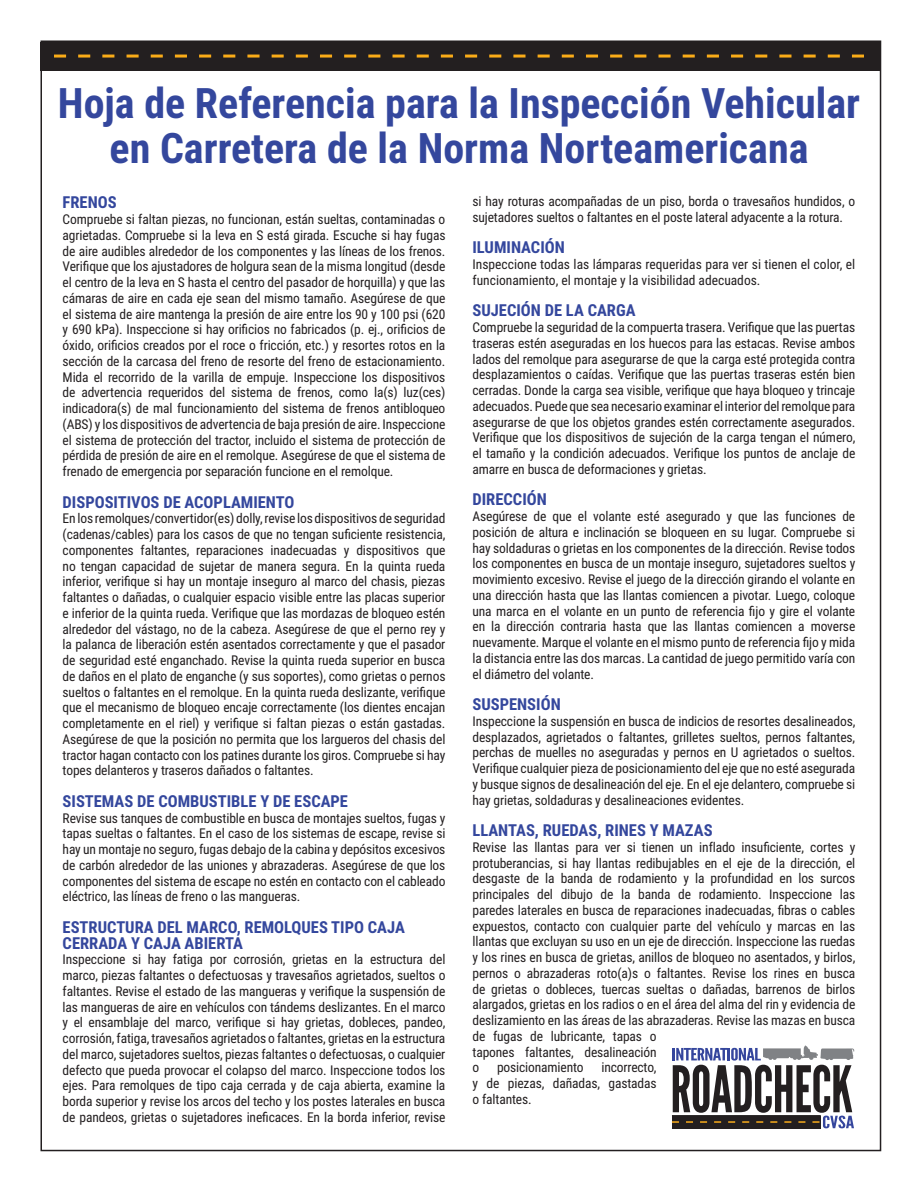
<style>
.page{position:relative;width:918px;height:1188px;background:#fff}
.page>*{position:absolute;margin:0;border:0;box-sizing:border-box;transform-origin:0 0}
.t1{font:700 42px/45px "Roboto Condensed";color:#34479d;text-align:center}
.Subheads{font:700 16.5px/15.8px "Roboto Condensed";color:#34479d}
.t2{font:13.5px/15.8px "Roboto Condensed";letter-spacing:-.01em;color:#231f20;text-align:justify}
</style>
<div class="page">
<hr style="left:672px;top:1128px;width:149px;height:1px;background:#231f20">
<svg style="left:672px;top:1045px;width:182px;height:83px"></svg>
<div style="left:40px;top:42px;width:841px;height:28px;background:#231f20"></div>
<svg style="left:54px;top:55px;width:810px;height:3px"></svg>
<p class="t1" style="left:58px;top:79px;width:804px">Hoja de Referencia para la Inspección Vehicular en Carretera de la Norma Norteamericana</p>
<p class="Subheads" style="left:63px;top:194px;width:56px">FRENOS</p>
<p class="t2" style="left:63px;top:211px;width:384px">Compruebe si faltan piezas, no funcionan, están sueltas, contaminadas o agrietadas. Compruebe si la leva en S está girada. Escuche si hay fugas de aire audibles alrededor de los componentes y las líneas de los frenos.<br>Verifique que los ajustadores de holgura sean de la misma longitud (desde el centro de la leva en S hasta el centro del pasador de horquilla) y que las cámaras de aire en cada eje sean del mismo tamaño. Asegúrese de que el sistema de aire mantenga la presión de aire entre los 90 y 100 psi (620 y 690 kPa). Inspeccione si hay orificios no fabricados (p. ej., orificios de óxido, orificios creados por el roce o fricción, etc.) y resortes rotos en la sección de la carcasa del freno de resorte del freno de estacionamiento.<br>Mida el recorrido de la varilla de empuje. Inspeccione los dispositivos de advertencia requeridos del sistema de frenos, como la(s) luz(ces) indicadora(s) de mal funcionamiento del sistema de frenos antibloqueo (ABS) y los dispositivos de advertencia de baja presión de aire. Inspeccione el sistema de protección del tractor, incluido el sistema de protección de pérdida de presión de aire en el remolque. Asegúrese de que el sistema de frenado de emergencia por separación funcione en el remolque.</p>
<p class="Subheads" style="left:63px;top:493px;width:233px">DISPOSITIVOS DE ACOPLAMIENTO</p>
<p class="t2" style="left:63px;top:510px;width:384px">En los remolques/convertidor(es) dolly, revise los dispositivos de seguridad (cadenas/cables) para los casos de que no tengan suficiente resistencia, componentes faltantes, reparaciones inadecuadas y dispositivos que no tengan capacidad de sujetar de manera segura. En la quinta rueda inferior, verifique si hay un montaje inseguro al marco del chasis, piezas faltantes o dañadas, o cualquier espacio visible entre las placas superior e inferior de la quinta rueda. Verifique que las mordazas de bloqueo estén alrededor del vástago, no de la cabeza. Asegúrese de que el perno rey y la palanca de liberación estén asentados correctamente y que el pasador de seguridad esté enganchado. Revise la quinta rueda superior en busca de daños en el plato de enganche (y sus soportes), como grietas o pernos sueltos o faltantes en el remolque. En la quinta rueda deslizante, verifique que el mecanismo de bloqueo encaje correctamente (los dientes encajan completamente en el riel) y verifique si faltan piezas o están gastadas.<br>Asegúrese de que la posición no permita que los largueros del chasis del tractor hagan contacto con los patines durante los giros. Compruebe si hay topes delanteros y traseros dañados o faltantes.</p>
<p class="Subheads" style="left:63px;top:792px;width:287px">SISTEMAS DE COMBUSTIBLE Y DE ESCAPE</p>
<p class="t2" style="left:63px;top:809px;width:384px">Revise sus tanques de combustible en busca de montajes sueltos, fugas y tapas sueltas o faltantes. En el caso de los sistemas de escape, revise si hay un montaje no seguro, fugas debajo de la cabina y depósitos excesivos de carbón alrededor de las uniones y abrazaderas. Asegúrese de que los componentes del sistema de escape no estén en contacto con el cableado eléctrico, las líneas de freno o las mangueras.</p>
<p class="Subheads" style="left:63px;top:918px;width:344px">ESTRUCTURA DEL MARCO, REMOLQUES TIPO CAJA<br>CERRADA Y CAJA ABIERTA</p>
<p class="t2" style="left:63px;top:951px;width:384px">Inspeccione si hay fatiga por corrosión, grietas en la estructura del marco, piezas faltantes o defectuosas y travesaños agrietados, sueltos o faltantes. Revise el estado de las mangueras y verifique la suspensión de las mangueras de aire en vehículos con tándems deslizantes. En el marco y el ensamblaje del marco, verifique si hay grietas, dobleces, pandeo, corrosión, fatiga, travesaños agrietados o faltantes, grietas en la estructura del marco, sujetadores sueltos, piezas faltantes o defectuosas, o cualquier defecto que pueda provocar el colapso del marco. Inspeccione todos los ejes. Para remolques de tipo caja cerrada y de caja abierta, examine la borda superior y revise los arcos del techo y los postes laterales en busca de pandeos, grietas o sujetadores ineficaces. En la borda inferior, revise</p>
<p class="t2" style="left:472px;top:193px;width:384px">si hay roturas acompañadas de un piso, borda o travesaños hundidos, o sujetadores sueltos o faltantes en el poste lateral adyacente a la rotura.</p>
<p class="Subheads" style="left:472px;top:239px;width:94px">ILUMINACIÓN</p>
<p class="t2" style="left:472px;top:256px;width:384px">Inspeccione todas las lámparas requeridas para ver si tienen el color, el funcionamiento, el montaje y la visibilidad adecuados.</p>
<p class="Subheads" style="left:472px;top:302px;width:165px">SUJECIÓN DE LA CARGA</p>
<p class="t2" style="left:472px;top:319px;width:384px">Compruebe la seguridad de la compuerta trasera. Verifique que las puertas traseras estén aseguradas en los huecos para las estacas. Revise ambos lados del remolque para asegurarse de que la carga esté protegida contra desplazamientos o caídas. Verifique que las puertas traseras estén bien cerradas. Donde la carga sea visible, verifique que haya bloqueo y trincaje adecuados. Puede que sea necesario examinar el interior del remolque para asegurarse de que los objetos grandes estén correctamente asegurados.<br>Verifique que los dispositivos de sujeción de la carga tengan el número, el tamaño y la condición adecuados. Verifique los puntos de anclaje de amarre en busca de deformaciones y grietas.</p>
<p class="Subheads" style="left:472px;top:491px;width:76px">DIRECCIÓN</p>
<p class="t2" style="left:472px;top:508px;width:384px">Asegúrese de que el volante esté asegurado y que las funciones de posición de altura e inclinación se bloqueen en su lugar. Compruebe si hay soldaduras o grietas en los componentes de la dirección. Revise todos los componentes en busca de un montaje inseguro, sujetadores sueltos y movimiento excesivo. Revise el juego de la dirección girando el volante en una dirección hasta que las llantas comiencen a pivotar. Luego, coloque una marca en el volante en un punto de referencia fijo y gire el volante en la dirección contraria hasta que las llantas comiencen a moverse nuevamente. Marque el volante en el mismo punto de referencia fijo y mida la distancia entre las dos marcas. La cantidad de juego permitido varía con el diámetro del volante.</p>
<p class="Subheads" style="left:472px;top:696px;width:90px">SUSPENSIÓN</p>
<p class="t2" style="left:472px;top:713px;width:384px">Inspeccione la suspensión en busca de indicios de resortes desalineados, desplazados, agrietados o faltantes, grilletes sueltos, pernos faltantes, perchas de muelles no aseguradas y pernos en U agrietados o sueltos.<br>Verifique cualquier pieza de posicionamiento del eje que no esté asegurada y busque signos de desalineación del eje. En el eje delantero, compruebe si hay grietas, soldaduras y desalineaciones evidentes.</p>
<p class="Subheads" style="left:472px;top:822px;width:242px">LLANTAS, RUEDAS, RINES Y MAZAS</p>
<p class="t2" style="left:472px;top:839px;width:384px;text-align:left">Revise las llantas para ver si tienen un inflado insuficiente, cortes y protuberancias, si hay llantas redibujables en el eje de la dirección, el desgaste de la banda de rodamiento y la profundidad en los surcos principales del dibujo de la banda de rodamiento. Inspeccione las paredes laterales en busca de reparaciones inadecuadas, fibras o cables expuestos, contacto con cualquier parte del vehículo y marcas en las llantas que excluyan su uso en un eje de dirección. Inspeccione las ruedas y los rines en busca de grietas, anillos de bloqueo no asentados, y birlos, pernos o abrazaderas roto(a)s o faltantes. Revise los rines en busca de grietas o dobleces, tuercas sueltas o dañadas, barrenos de birlos alargados, grietas en los radios o en el área del alma del rin y evidencia de deslizamiento en las áreas de las abrazaderas. Revise las mazas en busca de fugas de lubricante, tapas o<br>tapones faltantes, desalineación<br>o</p>
<p class="t2" style="left:472px;top:1059px;width:186px;text-indent:129px">incorrecto, y de piezas, dañadas, gastadas o faltantes.</p>
<p class="t2" style="left:497px;top:1059px;width:88px">posicionamiento</p>
</div>
